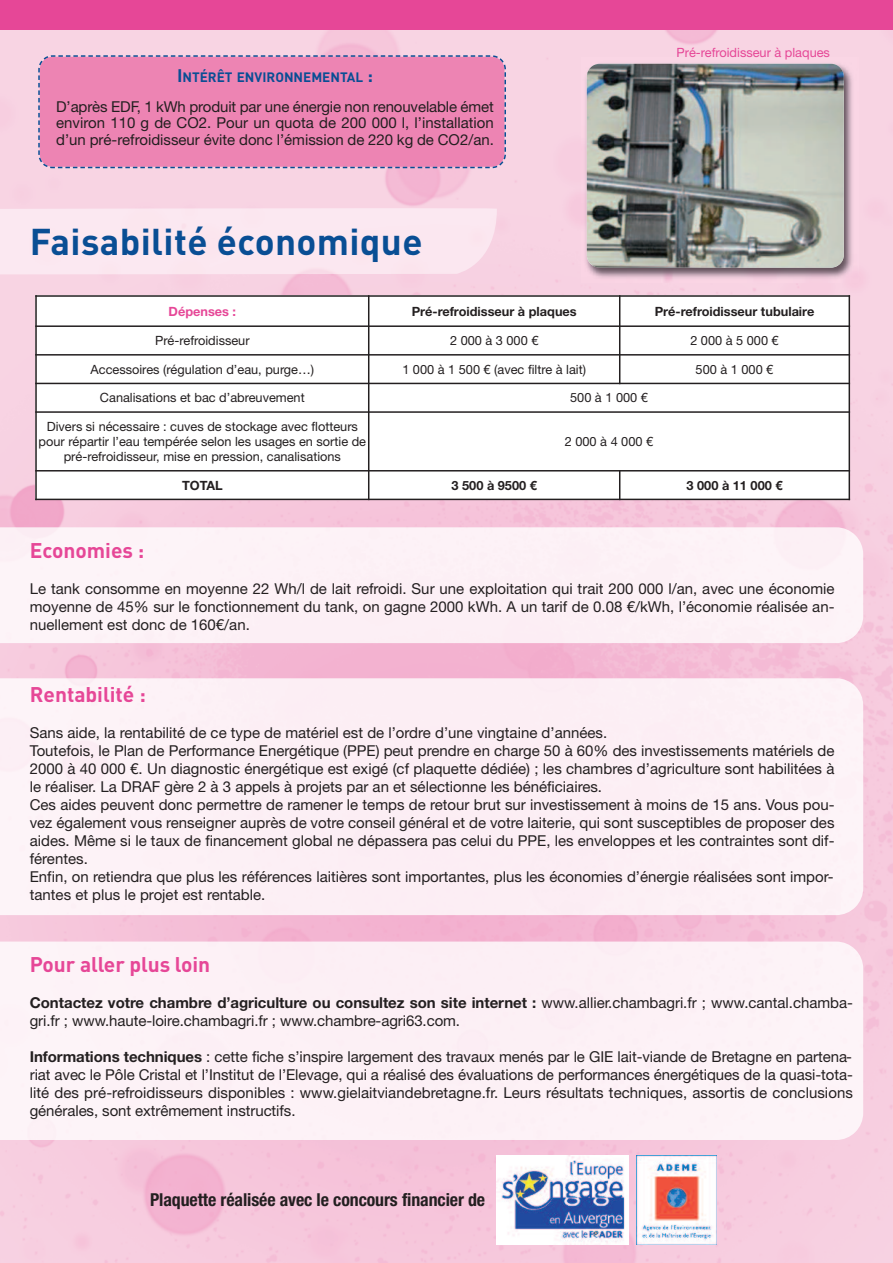
<style>
.page{position:relative;width:893px;height:1263px;background:#fff}
.page>*{position:absolute;margin:0;border:0;box-sizing:border-box;transform-origin:0 0}
.t1{font:700 36.9px "DIN";letter-spacing:.01em;color:#094e94}
.t2{font:700 21px "DIN";color:#e64797}
.t3{font:700 condensed 17.85px "Helvetica Neue";letter-spacing:-.005em;color:#231f20}
.t4{font:15px/18px "Helvetica Neue";color:#231f20;text-align:justify}
.t5{font:700 13.5px "DIN";color:#094e94}
.t6{font:12.75px/15px "Helvetica Neue";color:#231f20;text-align:center}
.t7{font:700 12.75px "Helvetica Neue";color:#231f20}
.t8{font:12.75px "Helvetica Neue";letter-spacing:.14em;color:#231f20}
.t9{font:12.75px "Helvetica Neue";color:#e64797}
.t10{font:700 12.75px "Helvetica Neue";color:#e64797}
.s1{font-size:18px}
.s2{font-weight:700}
</style>
<div class="page">
<img style="left:0;top:30px;width:893px;height:1233px">
<div style="left:0;top:0;width:893px;height:30px;background:#e64797"></div>
<div style="left:836px;top:941px;width:27px;height:199px;background:#fdf4f8"></div>
<div style="left:836px;top:678px;width:27px;height:237px;background:#fdf4f8"></div>
<img style="left:836px;top:527px;width:27px;height:116px">
<img style="left:497px;top:1156px;width:131px;height:89px">
<img style="left:637px;top:1155px;width:80px;height:89px">
<div style="left:35px;top:295px;width:334px;height:31px;background:#fff"></div>
<div style="left:369px;top:295px;width:251px;height:31px;background:#fff"></div>
<div style="left:620px;top:295px;width:230px;height:31px;background:#fff"></div>
<div style="left:35px;top:326px;width:334px;height:29px;background:#fff"></div>
<div style="left:369px;top:326px;width:251px;height:29px;background:#fff"></div>
<div style="left:620px;top:326px;width:230px;height:29px;background:#fff"></div>
<div style="left:35px;top:355px;width:334px;height:28px;background:#fff"></div>
<div style="left:369px;top:355px;width:251px;height:28px;background:#fff"></div>
<div style="left:620px;top:355px;width:230px;height:28px;background:#fff"></div>
<div style="left:35px;top:383px;width:334px;height:29px;background:#fff"></div>
<div style="left:369px;top:383px;width:480px;height:29px;background:#fff"></div>
<div style="left:35px;top:412px;width:334px;height:59px;background:#fff"></div>
<div style="left:369px;top:412px;width:480px;height:59px;background:#fff"></div>
<div style="left:35px;top:471px;width:334px;height:29px;background:#fff"></div>
<div style="left:369px;top:471px;width:251px;height:29px;background:#fff"></div>
<div style="left:620px;top:471px;width:230px;height:29px;background:#fff"></div>
<hr style="left:35px;top:295px;width:2px;height:205px;background:#231f20">
<hr style="left:368px;top:295px;width:1px;height:205px;background:#231f20">
<hr style="left:619px;top:295px;width:1px;height:89px;background:#231f20">
<hr style="left:619px;top:470px;width:1px;height:30px;background:#231f20">
<hr style="left:849px;top:295px;width:1px;height:205px;background:#231f20">
<hr style="left:35px;top:295px;width:815px;height:2px;background:#231f20">
<hr style="left:35px;top:325px;width:815px;height:2px;background:#231f20">
<hr style="left:35px;top:354px;width:815px;height:2px;background:#231f20">
<hr style="left:35px;top:383px;width:815px;height:1px;background:#231f20">
<hr style="left:35px;top:411px;width:815px;height:2px;background:#231f20">
<hr style="left:35px;top:470px;width:815px;height:1px;background:#231f20">
<hr style="left:35px;top:499px;width:815px;height:1px;background:#231f20">
<div style="left:0;top:208px;width:497px;height:66px;background:#fbe7f0"></div>
<div style="left:38px;top:55px;width:469px;height:114px;background:#ed84b3"></div>
<svg style="left:48px;top:166px;width:8px;height:3px"></svg>
<img style="left:581px;top:58px;width:278px;height:225px">
<img style="left:587px;top:64px;width:257px;height:204px;border-radius:13px">
<p class="t5" style="left:177px;top:69px;width:197px"><span class="s1">I</span>NTÉRÊT ENVIRONNEMENTAL <span class="s1">:</span></p>
<p class="t4" style="left:56px;top:98px;width:439px;line-height:16.5px">D’après EDF, 1 kWh produit par une énergie non renouvelable émet environ 110 g de CO2. Pour un quota de 200 000 l, l’installation d’un pré-refroidisseur évite donc l’émission de 220 kg de CO2/an.</p>
<h1 class="t1" style="left:30px;top:221px;width:394px">Faisabilité économique</h1>
<p class="t9" style="left:676px;top:45px;width:155px">Pré-refroidisseur à plaques</p>
<p class="t10" style="left:169px;top:303px;width:69px">Dépenses :</p>
<p class="t7" style="left:412px;top:303px;width:167px">Pré-refroidisseur à plaques</p>
<p class="t7" style="left:655px;top:303px;width:161px">Pré-refroidisseur tubulaire</p>
<p class="t6" style="left:155px;top:333px;width:96px">Pré-refroidisseur</p>
<p class="t8" style="left:450px;top:333px;width:90px">2000à3000€</p>
<p class="t8" style="left:690px;top:333px;width:90px">2000à5000€</p>
<p class="t6" style="left:91px;top:362px;width:225px">Accessoires (régulation d’eau, purge…)</p>
<p class="t6" style="left:402px;top:362px;width:185px">1 000 à 1 500 € (avec filtre à lait)</p>
<p class="t6" style="left:696px;top:362px;width:79px">500 à 1 000 €</p>
<p class="t6" style="left:100px;top:390px;width:206px">Canalisations et bac d’abreuvement</p>
<p class="t6" style="left:570px;top:390px;width:79px">500 à 1 000 €</p>
<p class="t6" style="left:39px;top:419px;width:329px">Divers si nécessaire : cuves de stockage avec flotteurs pour répartir l’eau tempérée selon les usages en sortie de pré-refroidisseur, mise en pression, canalisations</p>
<p class="t8" style="left:565px;top:434px;width:90px">2000à4000€</p>
<p class="t7" style="left:182px;top:477px;width:42px">TOTAL</p>
<p class="t7" style="left:452px;top:477px;width:87px">3 500 à 9500 €</p>
<p class="t7" style="left:687px;top:477px;width:97px">3 000 à 11 000 €</p>
<h2 class="t2" style="left:30px;top:538px;width:116px">Economies :</h2>
<p class="t4" style="left:30px;top:579px;width:806px">Le tank consomme en moyenne 22 Wh/l de lait refroidi. Sur une exploitation qui trait 200 000 l/an, avec une économie moyenne de 45% sur le fonctionnement du tank, on gagne 2000 kWh. A un tarif de 0.08 €/kWh, l’économie réalisée an&shy;nuellement est donc de 160€/an.</p>
<h2 class="t2" style="left:30px;top:682px;width:118px">Rentabilité :</h2>
<p class="t4" style="left:30px;top:723px;width:806px;text-align:left">Sans aide, la rentabilité de ce type de matériel est de l’ordre d’une vingtaine d’années.<br>Toutefois, le Plan de Performance Energétique (PPE) peut prendre en charge 50 à 60% des investissements matériels de 2000 à 40 000 €. Un diagnostic énergétique est exigé (cf plaquette dédiée) ; les chambres d’agriculture sont habilitées à le réaliser. La DRAF gère 2 à 3 appels à projets par an et sélectionne les bénéficiaires.<br>Ces aides peuvent donc permettre de ramener le temps de retour brut sur investissement à moins de 15 ans. Vous pou&shy;vez également vous renseigner auprès de votre conseil général et de votre laiterie, qui sont susceptibles de proposer des aides. Même si le taux de financement global ne dépassera pas celui du PPE, les enveloppes et les contraintes sont dif&shy;férentes.<br>Enfin, on retiendra que plus les références laitières sont importantes, plus les économies d’énergie réalisées sont impor&shy;tantes et plus le projet est rentable.</p>
<h2 class="t2" style="left:30px;top:952px;width:182px">Pour aller plus loin</h2>
<p class="t4" style="left:30px;top:993px;width:825px"><span class="s2">Contactez votre chambre d’agriculture ou consultez son site internet :</span> www.allier.chambagri.fr ; www.cantal.chamba&shy;gri.fr ; www.haute-loire.chambagri.fr ; www.chambre-agri63.com.</p>
<p class="t4" style="left:30px;top:1047px;width:825px"><span class="s2">Informations techniques</span> : cette fiche s’inspire largement des travaux menés par le GIE lait-viande de Bretagne en partena&shy;riat avec le Pôle Cristal et l’Institut de l’Elevage, qui a réalisé des évaluations de performances énergétiques de la quasi-tota&shy;lité des pré-refroidisseurs disponibles : www.gielaitviandebretagne.fr. Leurs résultats techniques, assortis de conclusions générales, sont extrêmement instructifs.</p>
<p class="t3" style="left:150px;top:1193px;width:337px">Plaquette réalisée avec le concours financier de</p>
</div>
